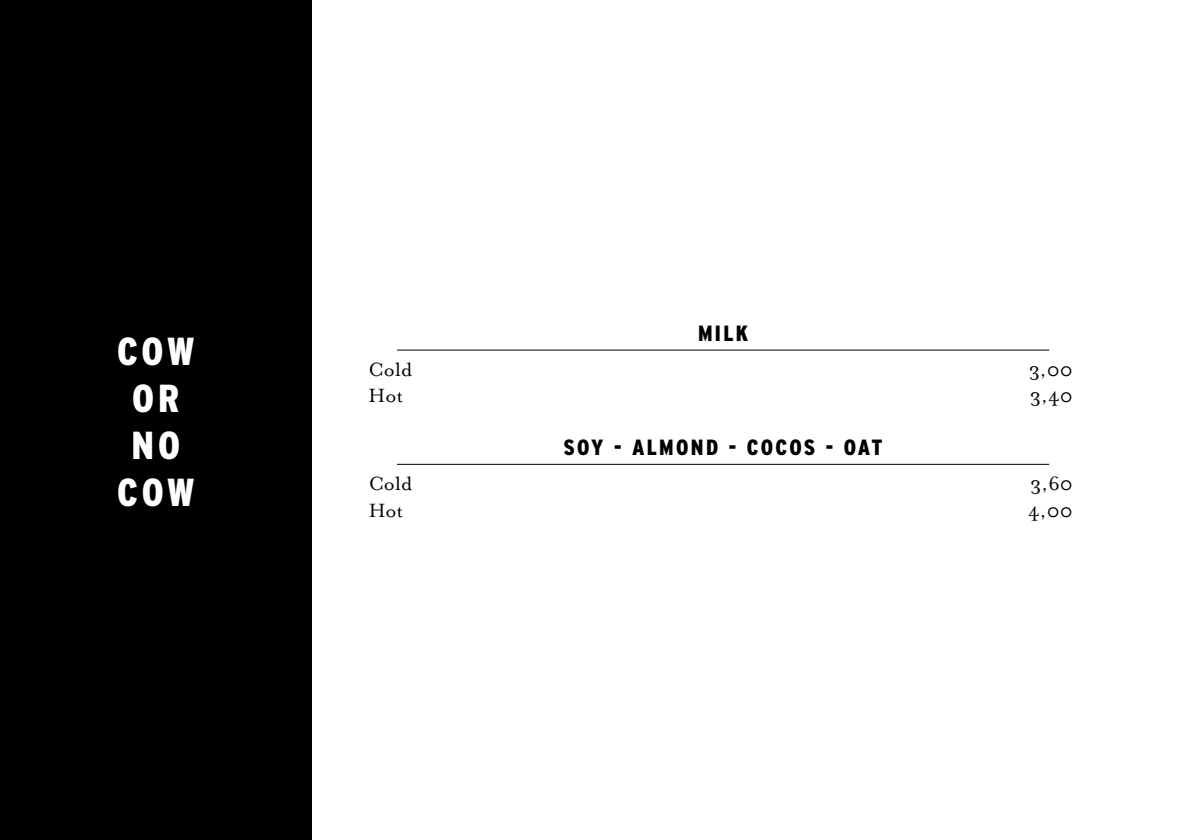
<style>
.page{position:relative;width:1191px;height:840px;background:#fff}
.page>*{position:absolute;margin:0;border:0;box-sizing:border-box;transform-origin:0 0}
.t1{font:900 condensed 39px/46.8px "Interstate";letter-spacing:.095em;color:#fff;text-align:center}
.t2{font:22px "Mrs Eaves Roman";color:#000}
.t3{font:900 condensed 22px "Interstate";letter-spacing:.095em;color:#000}
</style>
<div class="page">
<div style="left:0;top:0;width:312px;height:839px;background:#000"></div>
<hr style="left:397px;top:349px;width:652px;height:1px;background:#000">
<hr style="left:397px;top:463px;width:652px;height:1px;background:#000">
<h1 class="t1" style="left:117px;top:328px;width:77px">COW<br>OR<br>NO<br>COW</h1>
<p class="t3" style="left:698px;top:321px;width:14px">MILK</p>
<p class="t2" style="left:369px;top:357px;width:45px">Cold</p>
<p class="t2" style="left:1028px;top:357px;width:46px">3,00</p>
<p class="t2" style="left:369px;top:384px;width:36px">Hot</p>
<p class="t2" style="left:1030px;top:384px;width:44px">3,40</p>
<p class="t3" style="left:563px;top:435px;width:198px">SOY - ALMON D - COCO</p>
<p class="t3" style="left:804px;top:435px;width:67px">S - OAT</p>
<p class="t2" style="left:369px;top:471px;width:45px">Cold</p>
<p class="t2" style="left:1030px;top:471px;width:44px">3,60</p>
<p class="t2" style="left:369px;top:498px;width:36px">Hot</p>
<p class="t2" style="left:1028px;top:498px;width:46px">4,00</p>
</div>
